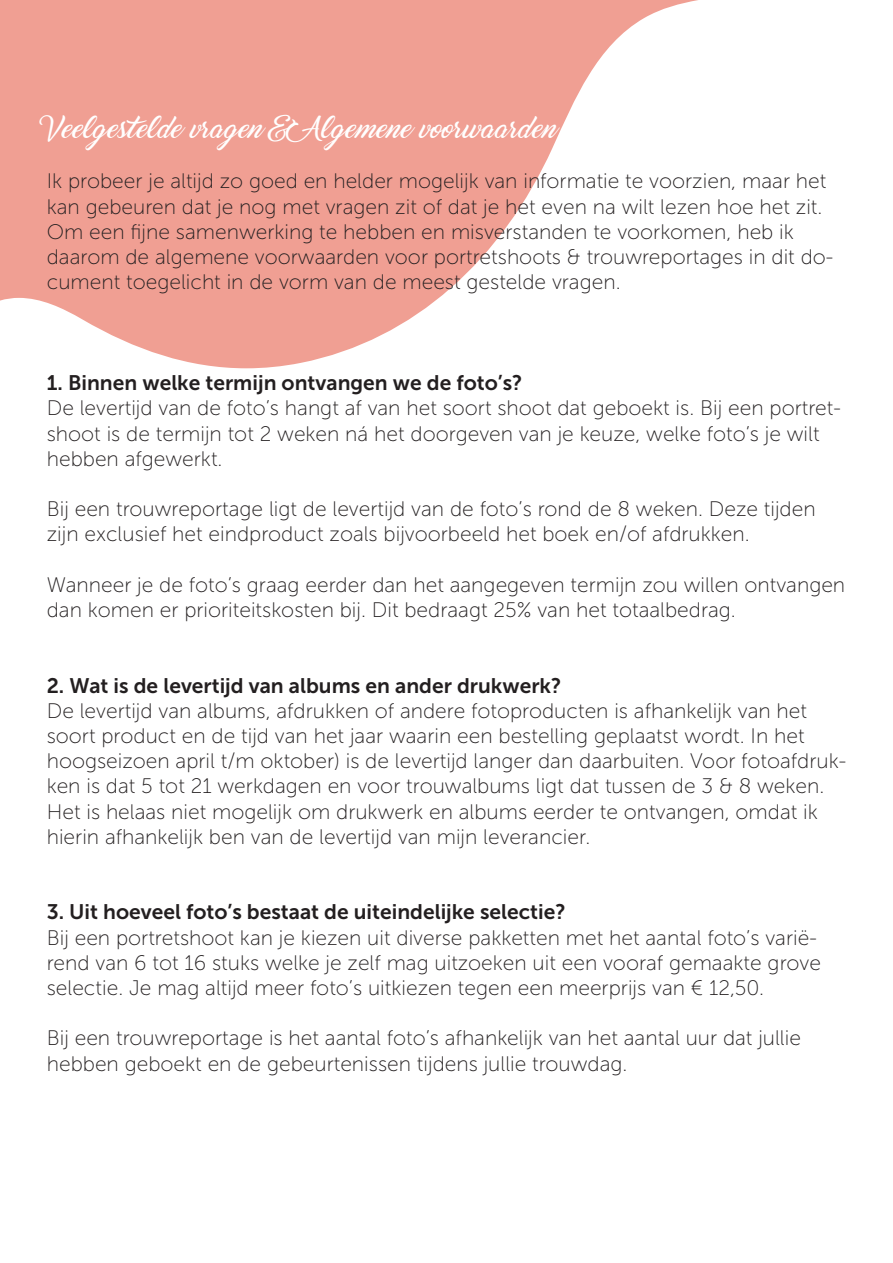
<style>
.page{position:relative;width:893px;height:1263px;background:#fff}
.page>*{position:absolute;margin:0;border:0;box-sizing:border-box;transform-origin:0 0}
.t1{font:22.5px "Marguerite";letter-spacing:.01em;color:#fff}
.t2{font:21px/25.2px "Museo Sans 100";color:#231f20}
.t3{font:21px "Museo Sans 700";color:#231f20}
</style>
<div class="page">
<svg style="left:0;top:0;width:698px;height:368px;fill:#f09f93"></svg>
<p class="t1" style="left:47px;top:117px;width:510px">Veelgestelde vragen &amp; Algemene voorwaarden</p>
<p class="t2" style="left:47px;top:169px;width:788px">Ik probeer je altijd zo goed en helder mogelijk van informatie te voorzien, maar het kan gebeuren dat je nog met vragen zit of dat je het even na wilt lezen hoe het zit.<br>Om een fijne samenwerking te hebben en misverstanden te voorkomen, heb ik daarom de algemene voorwaarden voor portretshoots &amp; trouwreportages in dit do&shy;cument toegelicht in de vorm van de meest gestelde vragen.</p>
<p class="t3" style="left:47px;top:371px;width:477px">1. Binnen welke termijn ontvangen we de foto’s?</p>
<p class="t2" style="left:47px;top:396px;width:796px">De levertijd van de foto’s hangt af van het soort shoot dat geboekt is. Bij een portret&shy;shoot is de termijn tot 2 weken ná het doorgeven van je keuze, welke foto’s je wilt hebben afgewerkt.</p>
<p class="t2" style="left:47px;top:496px;width:770px">Bij een trouwreportage ligt de levertijd van de foto’s rond de 8 weken. Deze tijden zijn exclusief het eindproduct zoals bijvoorbeeld het boek en/of afdrukken.</p>
<p class="t2" style="left:47px;top:572px;width:800px">Wanneer je de foto’s graag eerder dan het aangegeven termijn zou willen ontvangen dan komen er prioriteitskosten bij. Dit bedraagt 25% van het totaalbedrag.</p>
<p class="t3" style="left:47px;top:674px;width:516px">2. Wat is de levertijd van albums en ander drukwerk?</p>
<p class="t2" style="left:47px;top:698px;width:801px">De levertijd van albums, afdrukken of andere fotoproducten is afhankelijk van het soort product en de tijd van het jaar waarin een bestelling geplaatst wordt. In het hoogseizoen april t/m oktober) is de levertijd langer dan daarbuiten. Voor fotoafdruk&shy;ken is dat 5 tot 21 werkdagen en voor trouwalbums ligt dat tussen de 3 &amp; 8 weken.<br>Het is helaas niet mogelijk om drukwerk en albums eerder te ontvangen, omdat ik hierin afhankelijk ben van de levertijd van mijn leverancier.</p>
<p class="t3" style="left:47px;top:900px;width:520px">3. Uit hoeveel foto’s bestaat de uiteindelijke selectie?</p>
<p class="t2" style="left:47px;top:925px;width:776px">Bij een portretshoot kan je kiezen uit diverse pakketten met het aantal foto’s varië&shy;rend van 6 tot 16 stuks welke je zelf mag uitzoeken uit een vooraf gemaakte grove selectie. Je mag altijd meer foto’s uitkiezen tegen een meerprijs van € 12,50.</p>
<p class="t2" style="left:47px;top:1026px;width:756px">Bij een trouwreportage is het aantal foto’s afhankelijk van het aantal uur dat jullie hebben geboekt en de gebeurtenissen tijdens jullie trouwdag.</p>
</div>
